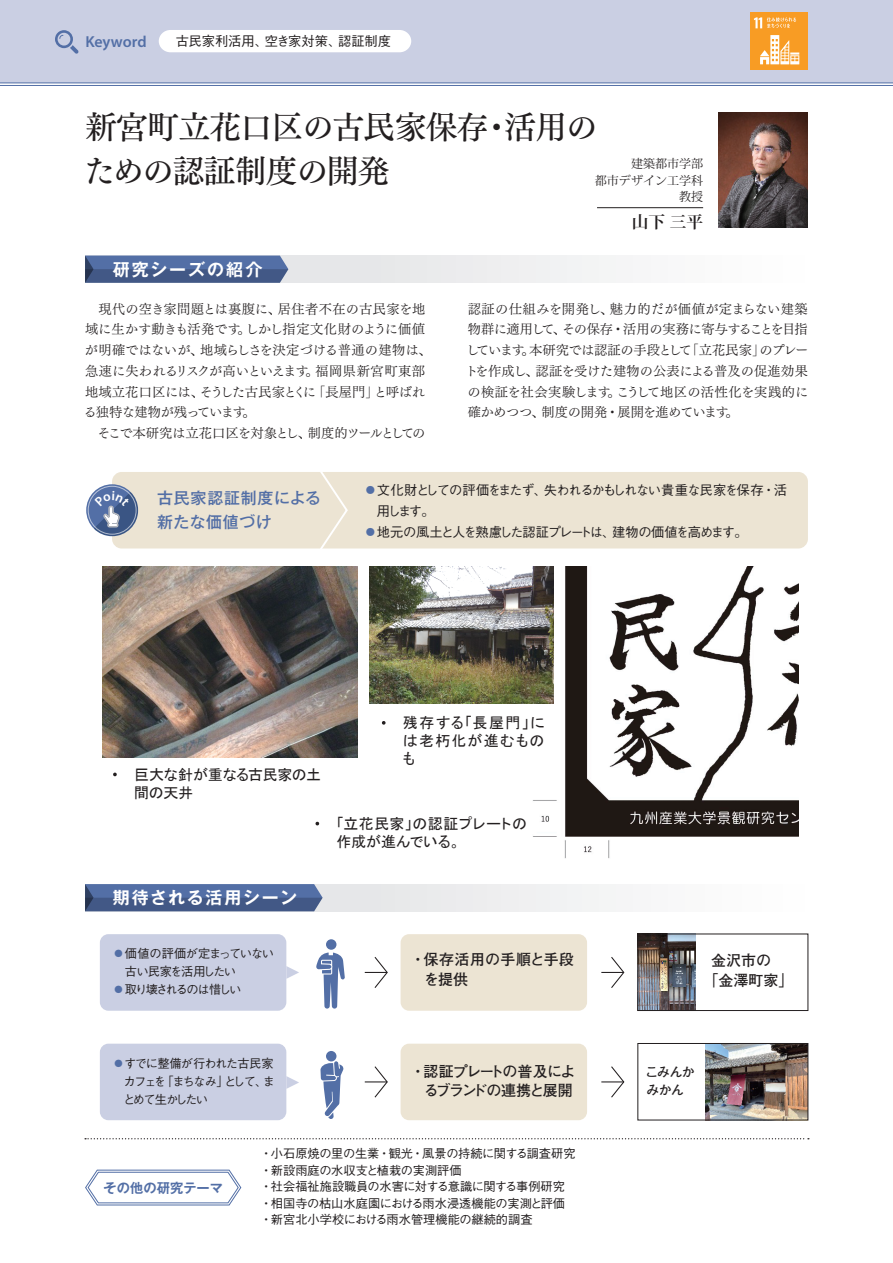
<style>
.page{position:relative;width:893px;height:1263px;background:#fff}
.page>*{position:absolute;margin:0;border:0;box-sizing:border-box;transform-origin:0 0}
.t1{font:31.95px/43.7px "Tsuku Min Pr 5 N D";letter-spacing:-.025em;color:#231f20}
.t2{font:700 16.95px "Gothic MB101 Pro De";letter-spacing:.11em;color:#fff}
.t3{font:700 16.65px "Koz Min Pr 6 N";color:#231f20}
.t4{font:500 15.9px/23.4px "Gothic MB101 Pro";letter-spacing:.05em;color:#536fa6}
.t5{font:600 15.9px "Myriad Pro";letter-spacing:-.005em;color:#536fa6}
.t6{font:15px/18px "MS P Gothic";letter-spacing:.015em;color:#231f20;text-align:justify}
.t7{font:700 15px/19.5px "Futo Go B101 Pro";letter-spacing:-.105em;color:#231f20;text-align:right}
.t8{font:15px/18px "MS P Gothic";letter-spacing:-.01em;color:#231f20}
.t9{font:700 15px/19.5px "Futo Go B101 Pro";letter-spacing:.02em;color:#231f20}
.t10{font:700 15px/19.5px "Futo Go B101 Pro";letter-spacing:-.005em;color:#231f20}
.t11{font:700 13.5px/18px "Futo Go B101 Pro";letter-spacing:-.095em;color:#231f20}
.t12{font:13.35px/20.7px "Tsuku Min Pr 5 N R";letter-spacing:-.015em;color:#231f20}
.t13{font:500 13.35px/21.3px "Gothic BBB Pro";letter-spacing:-.105em;color:#231f20}
.t14{font:500 13.35px "Gothic BBB Pro";letter-spacing:-.115em;color:#231f20}
.t15{font:13.35px "Tsuku Min Pr 5 N R";letter-spacing:-.065em;color:#231f20}
.t16{font:500 13.35px "Gothic BBB Pro";color:#231f20}
.t17{font:700 13.35px "Gothic MB101 Pro De";color:#536fa6}
.t18{font:500 12.15px/16.5px "Gothic BBB Pro";color:#231f20}
.t19{font:500 12.15px/18px "Gothic BBB Pro";letter-spacing:-.11em;color:#231f20}
.t20{font:500 12.15px/18px "Gothic BBB Pro";letter-spacing:-.095em;color:#231f20}
.t21{font:500 12.15px "Gothic BBB Pro";letter-spacing:-.145em;color:#231f20}
.t22{font:12px/16.2px "Koz Min Pr 6 N";color:#231f20;text-align:right}
.s1{color:#536fa6}
</style>
<div class="page">
<div style="left:0;top:0;width:893px;height:83px;background:#cacfe3"></div>
<hr style="left:0;top:82px;width:893px;height:1px;background:#536fa6">
<hr style="left:0;top:85px;width:893px;height:1px;background:#536fa6">
<svg style="left:55px;top:30px;width:24px;height:24px"></svg>
<img style="left:640px;top:936px;width:55px;height:73px">
<img style="left:706px;top:1045px;width:100px;height:73px">
<div style="left:323px;top:884px;width:293px;height:27px;background:#ececee"></div>
<svg style="left:85px;top:884px;width:238px;height:27px;background:#4d6596"></svg>
<svg style="left:288px;top:256px;width:328px;height:27px"></svg>
<svg style="left:85px;top:256px;width:203px;height:27px;background:#4d6596"></svg>
<svg style="left:85px;top:1169px;width:157px;height:37px"></svg>
<div style="left:159px;top:30px;width:252px;height:22px;background:#fff"></div>
<div style="left:100px;top:934px;width:186px;height:77px;background:#cacfe3;border-radius:9px"></div>
<svg style="left:286px;top:966px;width:13px;height:13px"></svg>
<div style="left:326px;top:1051px;width:10px;height:10px;background:#536fa6;border-radius:50%"></div>
<svg style="left:320px;top:1061px;width:24px;height:58px"></svg>
<div style="left:100px;top:1044px;width:186px;height:76px;background:#cacfe3;border-radius:9px"></div>
<svg style="left:286px;top:1076px;width:13px;height:13px"></svg>
<div style="left:112px;top:472px;width:696px;height:76px;background:#ece4d3;border-radius:10px"></div>
<svg style="left:86px;top:484px;width:52px;height:52px"></svg>
<div style="left:88px;top:486px;width:48px;height:48px;border:1px solid #fff;border-radius:50%"></div>
<svg style="left:318px;top:472px;width:31px;height:77px"></svg>
<div style="left:326px;top:939px;width:10px;height:11px;background:#536fa6;border-radius:50%"></div>
<svg style="left:316px;top:952px;width:29px;height:56px"></svg>
<hr style="left:597px;top:207px;width:106px;height:1px;background:#231f20">
<img style="left:719px;top:113px;width:89px;height:114px">
<svg style="left:85px;top:1138px;width:724px;height:1px"></svg>
<div style="left:401px;top:1044px;width:186px;height:76px;background:#ece4d3;border-radius:9px"></div>
<svg style="left:365px;top:1066px;width:23px;height:32px"></svg>
<svg style="left:601px;top:1066px;width:24px;height:32px"></svg>
<div style="left:401px;top:934px;width:186px;height:77px;background:#ece4d3;border-radius:9px"></div>
<svg style="left:365px;top:957px;width:23px;height:31px"></svg>
<svg style="left:601px;top:957px;width:24px;height:31px"></svg>
<div style="left:638px;top:1043px;width:170px;height:77px;border:1px solid #231f20"></div>
<div style="left:638px;top:934px;width:170px;height:77px;border:1px solid #231f20"></div>
<img style="left:532px;top:566px;width:267px;height:293px">
<img style="left:103px;top:566px;width:255px;height:191px">
<img style="left:369px;top:566px;width:184px;height:138px">
<svg style="left:113px;top:773px;width:4px;height:3px"></svg>
<svg style="left:382px;top:721px;width:4px;height:4px"></svg>
<svg style="left:315px;top:822px;width:4px;height:3px"></svg>
<div style="left:750px;top:12px;width:58px;height:58px;background:#f89c24"></div>
<svg style="left:760px;top:35px;width:39px;height:29px"></svg>
<svg style="left:754px;top:17px;width:42px;height:11px"></svg>
<svg style="left:94px;top:491px;width:44px;height:45px;background:#6d81a6"></svg>
<p class="t5" style="left:85px;top:31px;width:63px">Keyword</p>
<p class="t16" style="left:176px;top:30px;width:217px">古民家利活用、空き家対策、認証制度</p>
<h1 class="t1" style="left:83px;top:102px;width:516px">新宮町立花口区の古民家保存・活用のための認証制度の開発</h1>
<p class="t22" style="left:595px;top:156px;width:110px">建築都市学部<br>都市デザイン工学科教授</p>
<p class="t3" style="left:632px;top:212px;width:73px">山下 三平</p>
<p class="t2" style="left:113px;top:255px;width:151px">研究シーズの紹介</p>
<p class="t12" style="left:84px;top:297px;width:350px;text-indent:15px">現代の空き家問題とは裏腹に、居住者不在の古民家を地域に生かす動きも活発です。しかし指定文化財のように価値が明確ではないが、地域らしさを決定づける普通の建物は、急速に失われるリスクが高いといえます。福岡県新宮町東部地域立花口区には、そうした古民家とくに「長屋門」と呼ばれる独特な建物が残っています。</p>
<p class="t15" style="left:97px;top:421px;width:330px">そこで本研究は立花口区を対象とし、制度的ツールとしての</p>
<p class="t12" style="left:465px;top:297px;width:345px;text-align:justify">認証の仕組みを開発し、魅力的だが価値が定まらない建築物群に適用して、その保存・活用の実務に寄与することを目指しています。本研究では認証の手段として「立花民家」のプレートを作成し、認証を受けた建物の公表による普及の促進効果の検証を社会実験します。こうして地区の活性化を実践的に確かめつつ、制度の開発・展開を進めています。</p>
<p class="t4" style="left:157px;top:484px;width:166px">古民家認証制度による新たな価値づけ</p>
<p class="t13" style="left:377px;top:477px;width:412px;text-indent:-13px"><span class="s1">●</span>文化財としての評価をまたず、失われるかもしれない貴重な民家を保存・活用します。</p>
<p class="t14" style="left:364px;top:522px;width:386px"><span class="s1">●</span>地元の風土と人を熟慮した認証プレートは、建物の価値を高めます。</p>
<p class="t8" style="left:134px;top:765px;width:189px">巨大な針が重なる古民家の土間の天井</p>
<p class="t2" style="left:113px;top:884px;width:186px">期待される活用シーン</p>
<p class="t20" style="left:125px;top:943px;width:151px;text-indent:-12px"><span class="s1">●</span>価値の評価が定まっていない古い民家を活用したい</p>
<p class="t21" style="left:113px;top:980px;width:130px"><span class="s1">●</span>取り壊されるのは惜しい</p>
<p class="t6" style="left:403px;top:713px;width:143px">残存する「長屋門」には老朽化が進むものも</p>
<p class="t6" style="left:337px;top:814px;width:192px">「立花民家」の認証プレートの作成が進んでいる。</p>
<p class="t9" style="left:424px;top:948px;width:152px;text-indent:-14px">・保存活用の手順と手段を提供</p>
<p class="t19" style="left:123px;top:1053px;width:153px;text-indent:-11px"><span class="s1">●</span>すでに整備が行われた古民家カフェを「まちなみ」として、まとめて生かしたい</p>
<p class="t7" style="left:410px;top:1059px;width:167px">・認証プレートの普及によるブランドの連携と展開</p>
<p class="t17" style="left:104px;top:1176px;width:121px">その他の研究テーマ</p>
<p class="t18" style="left:260px;top:1144px;width:317px">・小石原焼の里の生業・観光・風景の持続に関する調査研究・新設雨庭の水収支と植栽の実測評価<br>・社会福祉施設職員の水害に対する意識に関する事例研究・相国寺の枯山水庭園における雨水浸透機能の実測と評価・新宮北小学校における雨水管理機能の継続的調査</p>
<p class="t10" style="left:704px;top:949px;width:91px;text-indent:8px">金沢市の<br>「金澤町家」</p>
<p class="t11" style="left:645px;top:1061px;width:51px">こみんかみかん</p>
</div>
